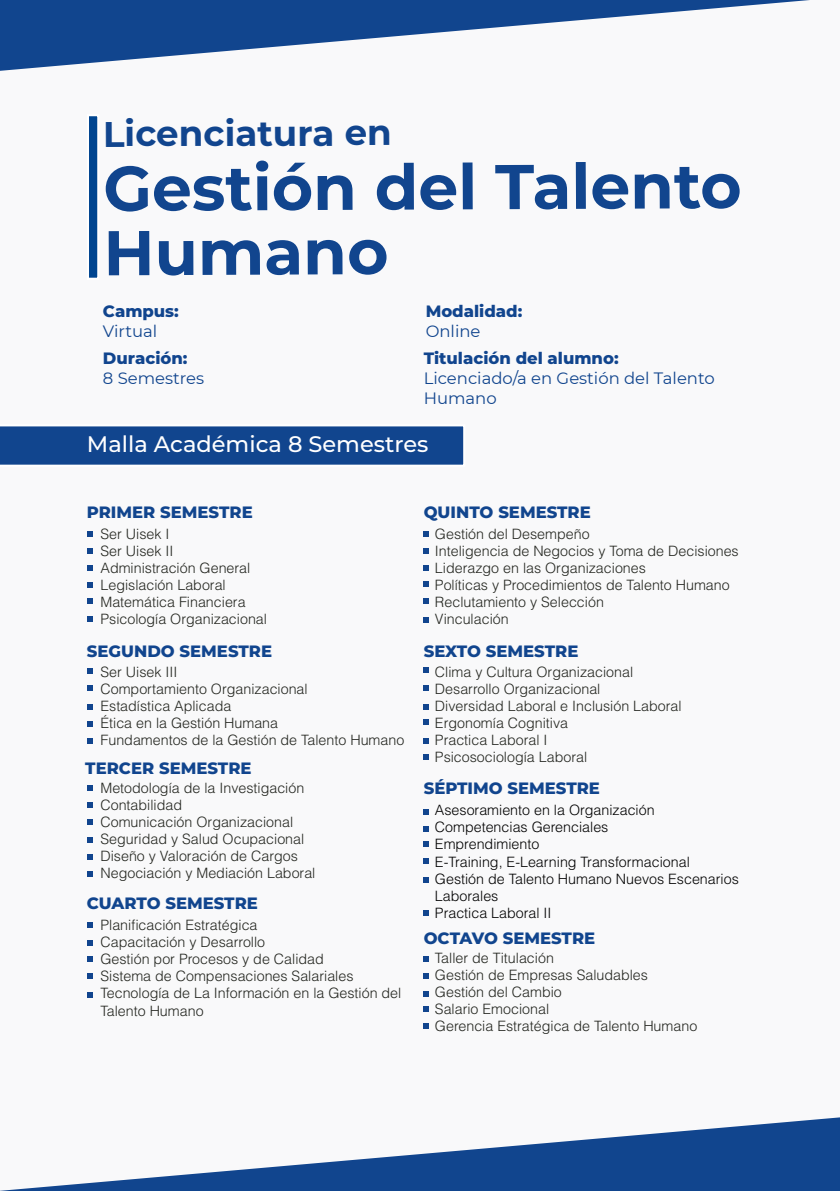
<style>
.page{position:relative;width:840px;height:1191px;background:#fff}
.page>*{position:absolute;margin:0;border:0;box-sizing:border-box;transform-origin:0 0}
.t1{font:700 63px/65.2px "Montserrat";letter-spacing:-.005em;color:#11458e}
.t2{font:700 35.6px "Montserrat";letter-spacing:-.005em;color:#11458e}
.t3{font:500 22.4px "Montserrat";color:#fff}
.t4{font:800 16.4px "Montserrat";color:#11458e}
.t5{font:16.4px/19.8px "Montserrat";color:#11458e}
.t6{font:300 14.2px/17.2px "Helvetica LT Std";color:#23251f}
.t7{font:300 14.2px/17.2px "Helvetica LT Std";color:#000}
</style>
<div class="page">
<div style="left:0;top:0;width:839px;height:1191px;background:#f9f9fa"></div>
<svg style="left:0;top:0;width:809px;height:71px"></svg>
<svg style="left:0;top:1117px;width:839px;height:74px"></svg>
<div style="left:0;top:426px;width:464px;height:39px;background:#11458e"></div>
<div style="left:87px;top:114px;width:12px;height:166px;background:#004590;border:2px solid #fff"></div>
<svg style="left:87px;top:531px;width:5px;height:6px"></svg>
<svg style="left:423px;top:531px;width:5px;height:5px"></svg>
<svg style="left:423px;top:548px;width:5px;height:6px"></svg>
<svg style="left:423px;top:565px;width:5px;height:6px"></svg>
<svg style="left:423px;top:582px;width:5px;height:5px"></svg>
<svg style="left:423px;top:598px;width:5px;height:6px"></svg>
<svg style="left:423px;top:617px;width:5px;height:5px"></svg>
<svg style="left:423px;top:667px;width:5px;height:6px"></svg>
<svg style="left:423px;top:686px;width:5px;height:5px"></svg>
<svg style="left:423px;top:704px;width:5px;height:5px"></svg>
<svg style="left:423px;top:719px;width:5px;height:6px"></svg>
<svg style="left:423px;top:738px;width:5px;height:5px"></svg>
<svg style="left:423px;top:754px;width:5px;height:6px"></svg>
<svg style="left:423px;top:809px;width:5px;height:5px"></svg>
<svg style="left:423px;top:826px;width:5px;height:5px"></svg>
<svg style="left:423px;top:841px;width:5px;height:5px"></svg>
<svg style="left:423px;top:858px;width:5px;height:5px"></svg>
<svg style="left:423px;top:877px;width:5px;height:5px"></svg>
<svg style="left:423px;top:910px;width:5px;height:5px"></svg>
<svg style="left:423px;top:973px;width:5px;height:5px"></svg>
<svg style="left:423px;top:956px;width:5px;height:5px"></svg>
<svg style="left:423px;top:991px;width:5px;height:5px"></svg>
<svg style="left:423px;top:1006px;width:5px;height:5px"></svg>
<svg style="left:423px;top:1023px;width:5px;height:6px"></svg>
<svg style="left:87px;top:548px;width:5px;height:5px"></svg>
<svg style="left:87px;top:565px;width:5px;height:5px"></svg>
<svg style="left:87px;top:582px;width:5px;height:5px"></svg>
<svg style="left:87px;top:598px;width:5px;height:5px"></svg>
<svg style="left:87px;top:616px;width:5px;height:6px"></svg>
<svg style="left:87px;top:668px;width:5px;height:6px"></svg>
<svg style="left:87px;top:685px;width:5px;height:6px"></svg>
<svg style="left:87px;top:704px;width:5px;height:5px"></svg>
<svg style="left:87px;top:721px;width:5px;height:5px"></svg>
<svg style="left:87px;top:738px;width:5px;height:5px"></svg>
<svg style="left:87px;top:802px;width:5px;height:5px"></svg>
<svg style="left:87px;top:785px;width:5px;height:6px"></svg>
<svg style="left:87px;top:819px;width:5px;height:5px"></svg>
<svg style="left:87px;top:837px;width:5px;height:5px"></svg>
<svg style="left:87px;top:854px;width:5px;height:5px"></svg>
<svg style="left:87px;top:871px;width:5px;height:6px"></svg>
<svg style="left:87px;top:922px;width:5px;height:6px"></svg>
<svg style="left:87px;top:940px;width:5px;height:5px"></svg>
<svg style="left:87px;top:956px;width:5px;height:6px"></svg>
<svg style="left:87px;top:973px;width:5px;height:6px"></svg>
<svg style="left:87px;top:992px;width:5px;height:5px"></svg>
<h2 class="t2" style="left:103px;top:108px;width:290px">Licenciatura en</h2>
<h1 class="t1" style="left:103px;top:151px;width:640px">Gestión del Talento<br>Humano</h1>
<p class="t4" style="left:103px;top:299px;width:77px">Campus:</p>
<p class="t5" style="left:103px;top:320px;width:56px">Virtual</p>
<p class="t4" style="left:103px;top:346px;width:86px">Duración:</p>
<p class="t5" style="left:103px;top:367px;width:103px">8 Semestres</p>
<p class="t4" style="left:425px;top:299px;width:98px">Modalidad:</p>
<p class="t5" style="left:425px;top:320px;width:56px">Online</p>
<p class="t4" style="left:423px;top:346px;width:196px">Titulación del alumno:</p>
<p class="t5" style="left:423px;top:367px;width:292px">Licenciado/a en Gestión del Talento<br>Humano</p>
<h3 class="t3" style="left:87px;top:428px;width:343px">Malla Académica 8 Semestres</h3>
<p class="t4" style="left:87px;top:500px;width:167px">PRIMER SEMESTRE</p>
<p class="t6" style="left:100px;top:525px;width:168px">Ser Uisek I<br>Ser Uisek II<br>Administración General<br>Legislación Laboral<br>Matemática Financiera<br>Psicología Organizacional</p>
<p class="t4" style="left:87px;top:639px;width:187px">SEGUNDO SEMESTRE</p>
<p class="t6" style="left:100px;top:663px;width:305px">Ser Uisek III<br>Comportamiento Organizacional<br>Estadística Aplicada<br>Ética en la Gestión Humana<br>Fundamentos de la Gestión de Talento Humano</p>
<p class="t4" style="left:85px;top:756px;width:168px">TERCER SEMESTRE</p>
<p class="t6" style="left:100px;top:779px;width:216px">Metodología de la Investigación<br>Contabilidad<br>Comunicación Organizacional<br>Seguridad y Salud Ocupacional<br>Diseño y Valoración de Cargos<br>Negociación y Mediación Laboral</p>
<p class="t4" style="left:87px;top:891px;width:172px">CUARTO SEMESTRE</p>
<p class="t6" style="left:100px;top:916px;width:302px">Planificación Estratégica<br>Capacitación y Desarrollo<br>Gestión por Procesos y de Calidad<br>Sistema de Compensaciones Salariales<br>Tecnología de La Información en la Gestión del<br>Talento Humano</p>
<p class="t4" style="left:423px;top:500px;width:168px">QUINTO SEMESTRE</p>
<p class="t6" style="left:434px;top:525px;width:305px">Gestión del Desempeño<br>Inteligencia de Negocios y Toma de Decisiones<br>Liderazgo en las Organizaciones<br>Políticas y Procedimientos de Talento Humano<br>Reclutamiento y Selección<br>Vinculación</p>
<p class="t4" style="left:423px;top:639px;width:156px">SEXTO SEMESTRE</p>
<p class="t6" style="left:434px;top:663px;width:248px">Clima y Cultura Organizacional<br>Desarrollo Organizacional<br>Diversidad Laboral e Inclusión Laboral<br>Ergonomía Cognitiva<br>Practica Laboral I<br>Psicosociología Laboral</p>
<p class="t4" style="left:423px;top:776px;width:178px">SÉPTIMO SEMESTRE</p>
<p class="t7" style="left:434px;top:801px;width:305px">Asesoramiento en la Organización<br>Competencias Gerenciales<br>Emprendimiento<br>E-Training, E-Learning Transformacional<br>Gestión de Talento Humano Nuevos Escenarios<br>Laborales<br>Practica Laboral II</p>
<p class="t4" style="left:423px;top:926px;width:173px">OCTAVO SEMESTRE</p>
<p class="t6" style="left:434px;top:949px;width:264px">Taller de Titulación<br>Gestión de Empresas Saludables<br>Gestión del Cambio<br>Salario Emocional<br>Gerencia Estratégica de Talento Humano</p>
</div>
